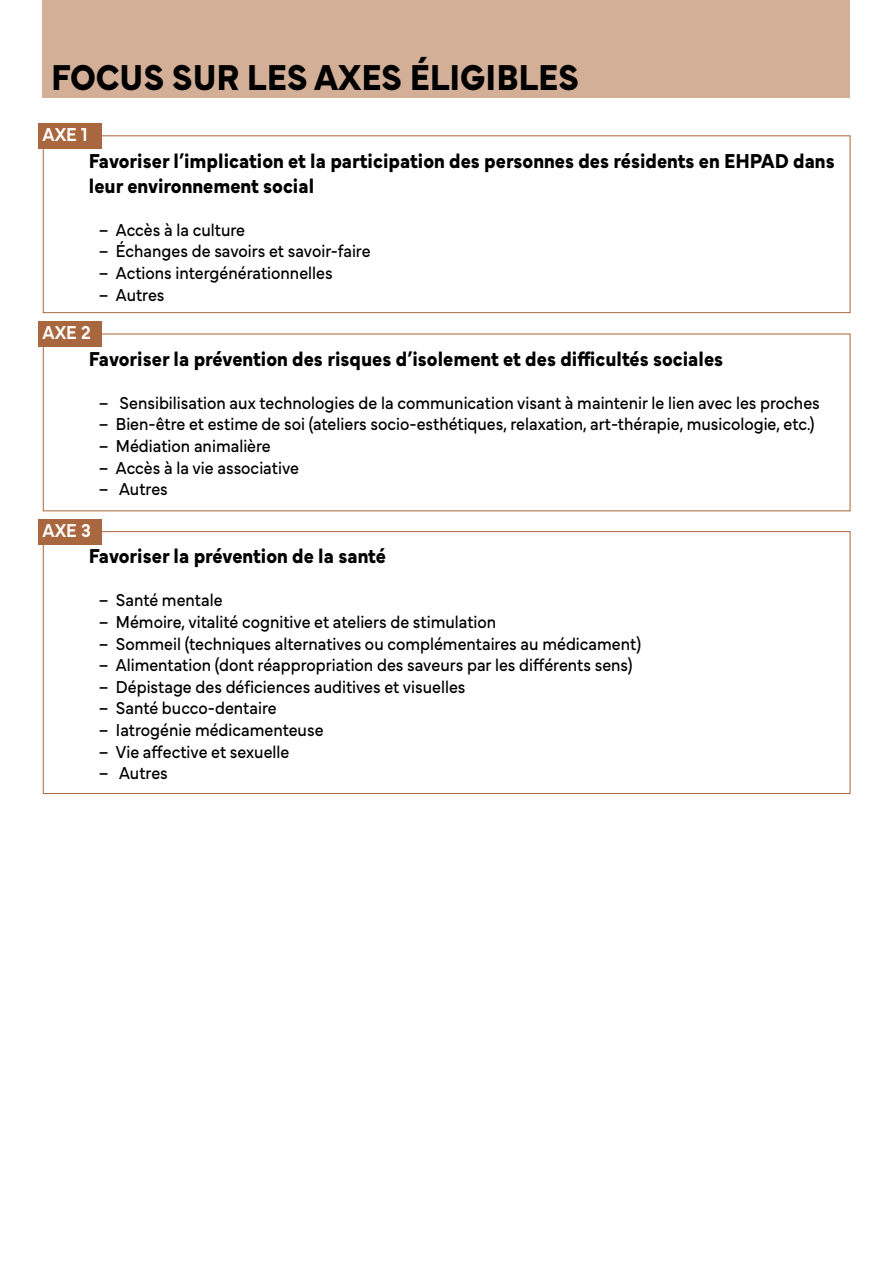
<style>
.page{position:relative;width:893px;height:1263px;background:#fff}
.page>*{position:absolute;margin:0;border:0;box-sizing:border-box;transform-origin:0 0}
.t1{font:700 37.5px "Mundial";color:#000;scale:.9 1}
.t2{font:700 21px/25.2px "Mundial";color:#000;scale:.9 1}
.t3{font:600 19.5px "Mundial";color:#fff;scale:.9 1}
.t4{font:18px "Mundial";color:#000;scale:.9 1}
</style>
<div class="page">
<div style="left:43px;top:135px;width:807px;height:178px;border:1px solid #a9673f"></div>
<div style="left:38px;top:123px;width:64px;height:26px;background:#a9673f"></div>
<div style="left:38px;top:321px;width:64px;height:26px;background:#a9673f"></div>
<div style="left:38px;top:519px;width:64px;height:26px;background:#a9673f"></div>
<div style="left:43px;top:0;width:807px;height:98px;background:#d2af96"></div>
<p class="t1" style="left:51px;top:48px;width:588px">FOCUS SUR LES AXES ÉLIGIBLES</p>
<p class="t3" style="left:43px;top:119px;width:51px">AXE 1</p>
<p class="t2" style="left:89px;top:146px;width:830px">Favoriser l’implication et la participation des personnes des résidents en EHPAD dans leur environnement social</p>
<p class="t4" style="left:99px;top:216px;width:164px">– Accès à la culture</p>
<p class="t4" style="left:99px;top:237px;width:303px">– Échanges de savoirs et savoir-faire</p>
<p class="t4" style="left:99px;top:259px;width:261px">– Actions intergénérationnelles</p>
<p class="t4" style="left:99px;top:280px;width:74px">– Autres</p>
<p class="t3" style="left:43px;top:317px;width:55px">AXE 2</p>
<p class="t2" style="left:89px;top:344px;width:706px">Favoriser la prévention des risques d’isolement et des difficultés sociales</p>
<p class="t4" style="left:99px;top:388px;width:802px">– Sensibilisation aux technologies de la communication visant à maintenir le lien avec les proches</p>
<p class="t4" style="left:99px;top:410px;width:797px">– Bien-être et estime de soi (ateliers socio-esthétiques, relaxation, art-thérapie, musicologie, etc.)</p>
<p class="t4" style="left:99px;top:432px;width:193px">– Médiation animalière</p>
<p class="t4" style="left:99px;top:453px;width:224px">– Accès à la vie associative</p>
<p class="t4" style="left:99px;top:475px;width:78px">– Autres</p>
<p class="t3" style="left:43px;top:515px;width:55px">AXE 3</p>
<p class="t2" style="left:89px;top:542px;width:332px">Favoriser la prévention de la santé</p>
<p class="t4" style="left:99px;top:586px;width:139px">– Santé mentale</p>
<p class="t4" style="left:99px;top:608px;width:443px">– Mémoire, vitalité cognitive et ateliers de stimulation</p>
<p class="t4" style="left:99px;top:629px;width:604px">– Sommeil (techniques alternatives ou complémentaires au médicament)</p>
<p class="t4" style="left:99px;top:651px;width:594px">– Alimentation (dont réappropriation des saveurs par les différents sens)</p>
<p class="t4" style="left:99px;top:672px;width:409px">– Dépistage des déficiences auditives et visuelles</p>
<p class="t4" style="left:99px;top:694px;width:199px">– Santé bucco-dentaire</p>
<p class="t4" style="left:99px;top:716px;width:251px">– Iatrogénie médicamenteuse</p>
<p class="t4" style="left:99px;top:737px;width:213px">– Vie affective et sexuelle</p>
<p class="t4" style="left:99px;top:759px;width:78px">– Autres</p>
</div>
